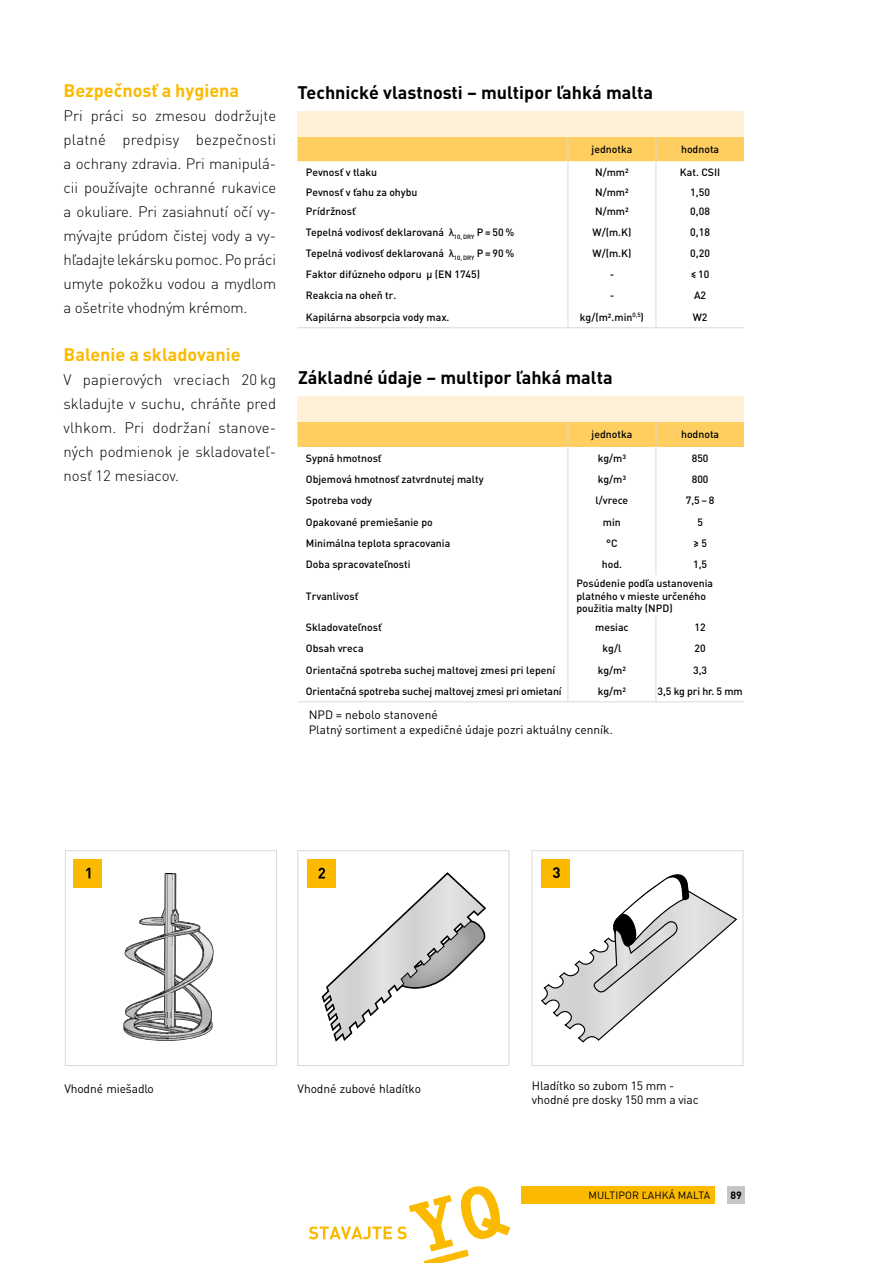
<style>
.page{position:relative;width:893px;height:1263px;background:#fff}
.page>*{position:absolute;margin:0;border:0;box-sizing:border-box;transform-origin:0 0}
.t1{font:700 18px "DIN Pro";color:#000}
.t2{font:700 18px "DIN Pro";color:#fbba00}
.t3{font:300 15px/24px "DIN Pro";letter-spacing:-.01em;color:#000;text-align:justify}
.t4{font:700 15px "DIN Pro";color:#000}
.t5{font:12px/14.4px "DIN Pro";letter-spacing:-.01em;color:#000}
.t6{font:500 10.8px "DIN Pro";color:#000}
.t7{font:500 10.5px/12.6px "DIN Pro";color:#000}
.t8{font:10.5px "DIN Pro";letter-spacing:.01em;color:#000}
.t9{font:700 10.5px "DIN Pro";color:#000}
</style>
<div class="page">
<div style="left:728px;top:1186px;width:17px;height:17px;background:#c6c6c6"></div>
<div style="left:521px;top:1186px;width:193px;height:17px;background:#fbba00"></div>
<svg style="left:297px;top:136px;width:447px;height:191px"></svg>
<hr style="left:297px;top:327px;width:447px;height:1px;background:#dadada">
<div style="left:297px;top:111px;width:447px;height:25px;background:#fff1d7"></div>
<svg style="left:297px;top:422px;width:447px;height:153px"></svg>
<hr style="left:568px;top:575px;width:1px;height:41px;background:#dadada">
<svg style="left:568px;top:616px;width:1px;height:85px"></svg>
<svg style="left:656px;top:616px;width:1px;height:85px"></svg>
<hr style="left:297px;top:701px;width:447px;height:1px;background:#dadada">
<div style="left:297px;top:396px;width:447px;height:26px;background:#fff1d7"></div>
<svg style="left:309px;top:1186px;width:201px;height:77px"></svg>
<svg style="left:123px;top:873px;width:59px;height:168px"></svg>
<img style="left:169px;top:874px;width:44px;height:166px">
<img style="left:124px;top:933px;width:45px;height:107px">
<div style="left:65px;top:850px;width:212px;height:216px;border:1px solid #dadada"></div>
<div style="left:297px;top:850px;width:212px;height:216px;border:1px solid #dadada"></div>
<div style="left:531px;top:850px;width:212px;height:216px;border:1px solid #dadada"></div>
<div style="left:74px;top:859px;width:28px;height:28px;background:#fbba00"></div>
<svg style="left:86px;top:868px;width:4px;height:10px"></svg>
<svg style="left:541px;top:874px;width:196px;height:169px"></svg>
<div style="left:308px;top:859px;width:28px;height:28px;background:#fbba00"></div>
<svg style="left:318px;top:868px;width:168px;height:174px"></svg>
<div style="left:542px;top:859px;width:28px;height:28px;background:#fbba00"></div>
<h1 class="t2" style="left:64px;top:79px;width:177px">Bezpečnosť a hygiena</h1>
<p class="t3" style="left:64px;top:103px;width:214px">Pri práci so zmesou dodržujte platné predpisy bezpečnosti a ochrany zdravia. Pri manipulá&shy;cii používajte ochranné rukavice a okuliare. Pri zasiahnutí očí vy&shy;mývajte prúdom čistej vody a vy&shy;hľadajte lekársku pomoc. Po práci umyte pokožku vodou a mydlom a ošetrite vhodným krémom.</p>
<h1 class="t2" style="left:64px;top:343px;width:179px">Balenie a skladovanie</h1>
<h2 class="t3" style="left:64px;top:367px;width:214px">V papierových vreciach 20 kg skladujte v suchu, chráňte pred vlhkom. Pri dodržaní stanove&shy;ných podmienok je skladovateľ&shy;nosť 12 mesiacov.</h2>
<h1 class="t1" style="left:297px;top:80px;width:357px">Technické vlastnosti – multipor ľahká malta</h1>
<p class="t7" style="left:592px;top:142px;width:42px">jednotka</p>
<p class="t7" style="left:681px;top:142px;width:40px">hodnota</p>
<p class="t7" style="left:306px;top:166px;width:73px">Pevnosť v tlaku</p>
<p class="t7" style="left:595px;top:166px;width:35px">N/mm²</p>
<p class="t7" style="left:680px;top:166px;width:42px">Kat. CSII</p>
<p class="t7" style="left:306px;top:186px;width:113px">Pevnosť v ťahu za ohybu</p>
<p class="t7" style="left:595px;top:186px;width:35px">N/mm²</p>
<p class="t7" style="left:690px;top:186px;width:21px">1,50</p>
<p class="t7" style="left:306px;top:205px;width:51px">Prídržnosť</p>
<p class="t7" style="left:595px;top:205px;width:35px">N/mm²</p>
<p class="t7" style="left:690px;top:205px;width:21px">0,08</p>
<p class="t7" style="left:306px;top:225px;width:210px">Tepelná vodivosť deklarovaná λ<sub>10,</sub> <sub>DRY</sub> P = 50 %</p>
<p class="t7" style="left:592px;top:225px;width:40px">W/(m.K)</p>
<p class="t6" style="left:690px;top:225px;width:21px">0,18</p>
<p class="t7" style="left:306px;top:247px;width:210px">Tepelná vodivosť deklarovaná λ<sub>10,</sub> <sub>DRY</sub> P = 90 %</p>
<p class="t7" style="left:592px;top:247px;width:40px">W/(m.K)</p>
<p class="t7" style="left:690px;top:247px;width:21px">0,20</p>
<p class="t7" style="left:306px;top:268px;width:176px">Faktor difúzneho odporu μ (EN 1745)</p>
<p class="t7" style="left:610px;top:268px;width:6px">-</p>
<p class="t7" style="left:691px;top:268px;width:20px">≤10</p>
<p class="t7" style="left:306px;top:289px;width:92px">Reakcia na oheň tr.</p>
<p class="t7" style="left:610px;top:289px;width:6px">-</p>
<p class="t7" style="left:694px;top:289px;width:14px">A2</p>
<p class="t7" style="left:306px;top:310px;width:145px">Kapilárna absorpcia vody max.</p>
<p class="t7" style="left:580px;top:310px;width:65px">kg/(m².min<sup>0,5</sup>)</p>
<p class="t7" style="left:693px;top:310px;width:16px">W2</p>
<h1 class="t1" style="left:298px;top:366px;width:316px">Základné údaje – multipor ľahká malta</h1>
<p class="t7" style="left:592px;top:428px;width:42px">jednotka</p>
<p class="t7" style="left:681px;top:428px;width:40px">hodnota</p>
<p class="t7" style="left:306px;top:451px;width:77px">Sypná hmotnosť</p>
<p class="t7" style="left:598px;top:451px;width:30px">kg/m³</p>
<p class="t7" style="left:692px;top:451px;width:18px">850</p>
<p class="t7" style="left:306px;top:473px;width:179px">Objemová hmotnosť zatvrdnutej malty</p>
<p class="t7" style="left:598px;top:473px;width:30px">kg/m³</p>
<p class="t7" style="left:692px;top:473px;width:18px">800</p>
<p class="t7" style="left:306px;top:494px;width:68px">Spotreba vody</p>
<p class="t7" style="left:596px;top:494px;width:34px">l/vrece</p>
<p class="t7" style="left:686px;top:494px;width:30px">7,5–8</p>
<p class="t7" style="left:306px;top:515px;width:128px">Opakované premiešanie po</p>
<p class="t7" style="left:603px;top:515px;width:19px">min</p>
<p class="t7" style="left:697px;top:515px;width:7px">5</p>
<p class="t7" style="left:306px;top:536px;width:146px">Minimálna teplota spracovania</p>
<p class="t7" style="left:606px;top:536px;width:13px">°C</p>
<p class="t7" style="left:693px;top:536px;width:15px">≥ 5</p>
<p class="t7" style="left:306px;top:558px;width:106px">Doba spracovateľnosti</p>
<p class="t7" style="left:602px;top:558px;width:22px">hod.</p>
<p class="t7" style="left:693px;top:558px;width:16px">1,5</p>
<p class="t7" style="left:306px;top:589px;width:54px">Trvanlivosť</p>
<p class="t7" style="left:576px;top:577px;width:138px">Posúdenie podľa ustanovenia platného v mieste určeného použitia malty (NPD)</p>
<p class="t7" style="left:306px;top:621px;width:77px">Skladovateľnosť</p>
<p class="t7" style="left:595px;top:621px;width:35px">mesiac</p>
<p class="t7" style="left:694px;top:621px;width:13px">12</p>
<p class="t7" style="left:306px;top:642px;width:59px">Obsah vreca</p>
<p class="t7" style="left:603px;top:642px;width:20px">kg/l</p>
<p class="t7" style="left:694px;top:642px;width:13px">20</p>
<p class="t7" style="left:306px;top:663px;width:251px">Orientačná spotreba suchej maltovej zmesi pri lepení</p>
<p class="t7" style="left:598px;top:663px;width:30px">kg/m²</p>
<p class="t7" style="left:693px;top:663px;width:16px">3,3</p>
<p class="t7" style="left:306px;top:684px;width:257px">Orientačná spotreba suchej maltovej zmesi pri omietaní</p>
<p class="t7" style="left:598px;top:684px;width:30px">kg/m²</p>
<p class="t7" style="left:658px;top:684px;width:86px">3,5 kg pri hr. 5 mm</p>
<p class="t5" style="left:309px;top:707px;width:306px">NPD = nebolo stanovené<br>Platný sortiment a expedičné údaje pozri aktuálny cenník.</p>
<h2 class="t4" style="left:553px;top:863px;width:10px">3</h2>
<p class="t5" style="left:64px;top:1081px;width:91px">Vhodné miešadlo</p>
<p class="t5" style="left:298px;top:1081px;width:125px">Vhodné zubové hladítko</p>
<p class="t5" style="left:532px;top:1078px;width:168px">Hladítko so zubom 15 mm - vhodné pre dosky 150 mm a viac</p>
<p class="t8" style="left:588px;top:1188px;width:123px">MULTIPOR ĽAHKÁ MALTA</p>
<p class="t9" style="left:730px;top:1188px;width:13px">89</p>
</div>
